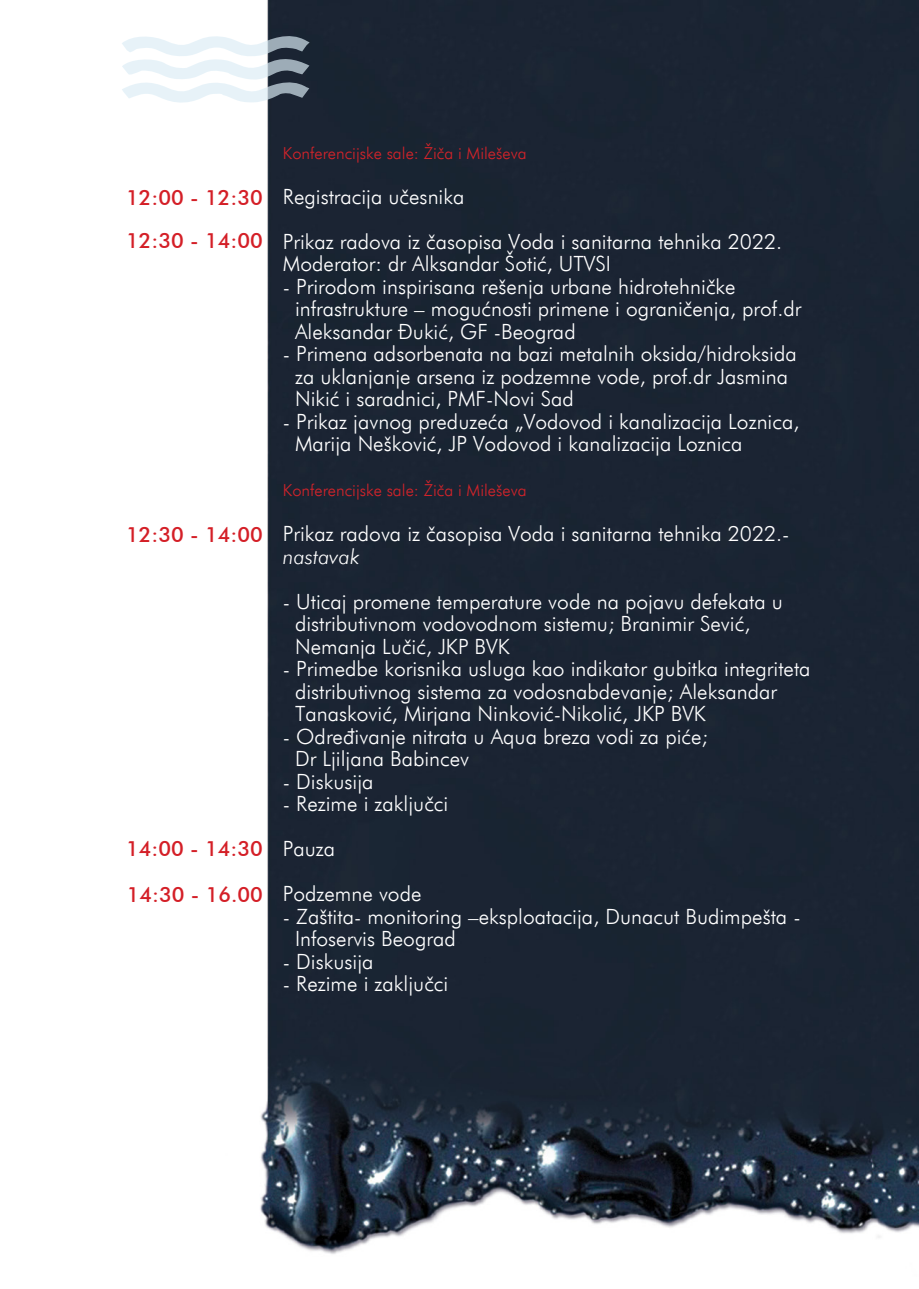
<style>
.page{position:relative;width:919px;height:1289px;background:#fff}
.page>*{position:absolute;margin:0;border:0;box-sizing:border-box;transform-origin:0 0}
.t1{font:300 21px/22.5px "Futura BT";color:#fff}
.t2{font:500 21px/42.5px "Futura BT";color:#d41f27}
.t3{font:italic 300 21px "Futura BT";color:#fff}
.t4{font:300 16.5px "Futura BT";color:#d2232a}
</style>
<div class="page">
<img style="left:260px;top:0;width:658px;height:1254px">
<svg style="left:122px;top:36px;width:187px;height:67px"></svg>
<p class="t2" style="left:126px;top:176px;width:138px">12:00 - 12:30<br>12:30 - 14:00</p>
<p class="t2" style="left:126px;top:513px;width:138px">12:30 - 14:00</p>
<p class="t2" style="left:126px;top:826px;width:138px">14:00 - 14:30</p>
<p class="t2" style="left:127px;top:873px;width:137px">14:30 - 16.00</p>
<p class="t4" style="left:283px;top:143px;width:245px">Konferencijske sale: Žiča i Mile{eva</p>
<p class="t1" style="left:283px;top:173px;width:501px;line-height:45px">Registracija učesnika<br>Prikaz radova iz časopisa Voda i sanitarna tehnika 2022.</p>
<p class="t1" style="left:283px;top:252px;width:329px">Moderator: dr Alksandar [otić, UTVSI</p>
<p class="t1" style="left:295px;top:275px;width:508px;text-indent:-12px">- Prirodom inspirisana re{enja urbane hidrotehničke infrastrukture – mogućnosti primene i ograničenja, prof.dr<br>Aleksandar \ukić, GF -Beograd</p>
<p class="t1" style="left:295px;top:342px;width:503px;text-indent:-12px">- Primena adsorbenata na bazi metalnih oksida/hidroksida za uklanjanje arsena iz podzemne vode, prof.dr Jasmina<br>Nikić i saradnici, PMF-Novi Sad</p>
<p class="t1" style="left:295px;top:410px;width:506px;text-indent:-12px">- Prikaz javnog preduzeća „Vodovod i kanalizacija Loznica,<br>Marija Ne{ković, JP Vodovod i kanalizacija Loznica</p>
<p class="t4" style="left:283px;top:480px;width:245px">Konferencijske sale: Žiča i Mile{eva</p>
<p class="t1" style="left:283px;top:522px;width:508px">Prikaz radova iz časopisa Voda i sanitarna tehnika 2022.-</p>
<p class="t3" style="left:283px;top:543px;width:78px">nastavak</p>
<p class="t1" style="left:295px;top:590px;width:489px;text-indent:-12px">- Uticaj promene temperature vode na pojavu defekata u distributivnom vodovodnom sistemu; Branimir Sević,<br>Nemanja Lučić, JKP BVK</p>
<p class="t1" style="left:295px;top:657px;width:517px;text-indent:-12px">- Primedbe korisnika usluga kao indikator gubitka integriteta distributivnog sistema za vodosnabdevanje; Aleksandar<br>Tanasković, Mirjana Ninković-Nikolić, JKP BVK</p>
<p class="t1" style="left:295px;top:725px;width:414px;text-indent:-12px">- Određivanje nitrata u Aqua breza vodi za piće;<br>Dr Ljiljana Babincev</p>
<p class="t1" style="left:283px;top:770px;width:92px">- Diskusija</p>
<p class="t1" style="left:283px;top:781px;width:167px;line-height:45px">- Rezime i zaključci<br>Pauza<br>Podzemne vode</p>
<p class="t1" style="left:295px;top:905px;width:507px;text-indent:-12px">- Za{tita- monitoring –eksploatacija, Dunacut Budimpe{ta -<br>Infoservis Beograd</p>
<p class="t1" style="left:283px;top:949px;width:92px">- Diskusija</p>
<p class="t1" style="left:283px;top:972px;width:167px">- Rezime i zaključci</p>
</div>
